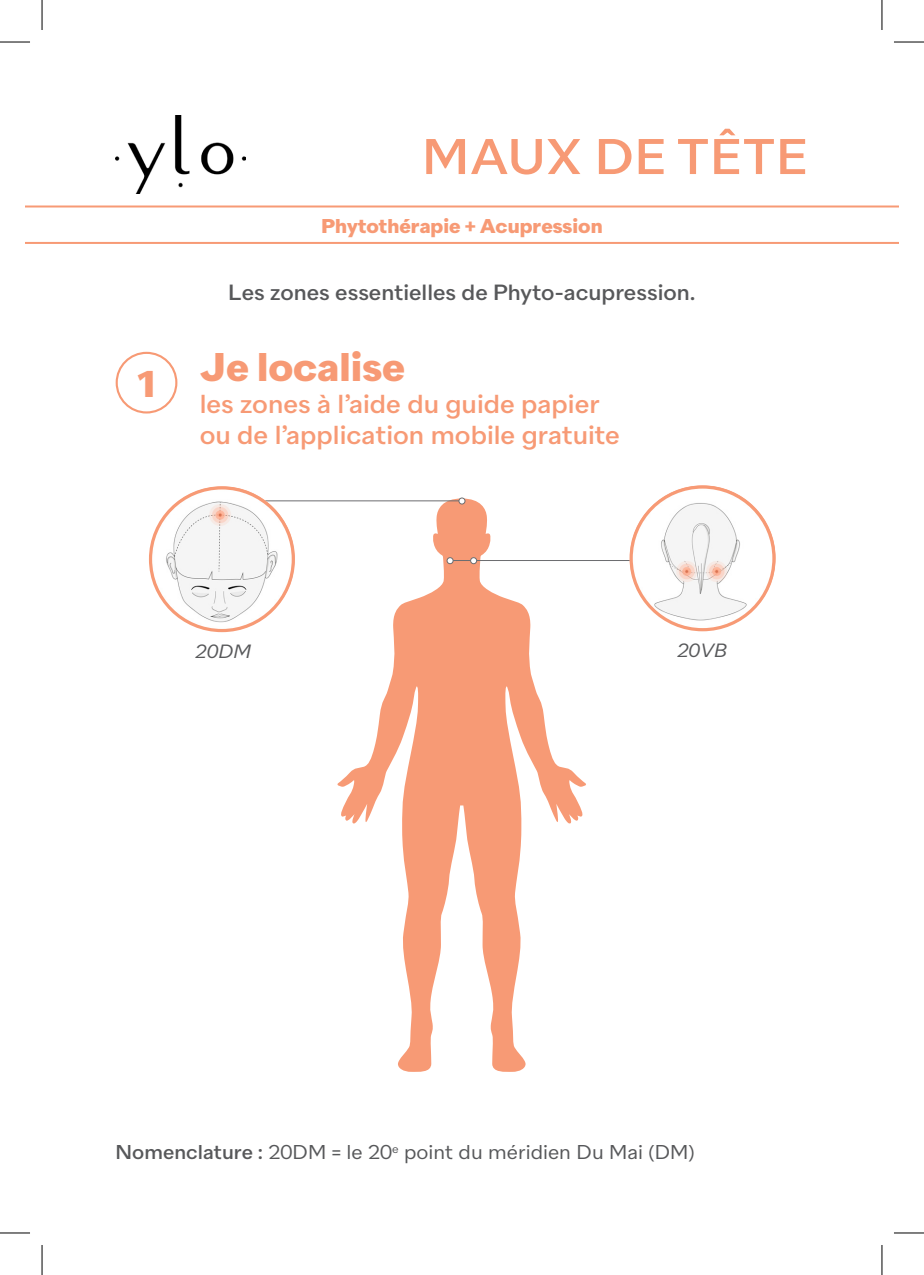
<style>
.page{position:relative;width:924px;height:1275px;background:#fff}
.page>*{position:absolute;margin:0;border:0;box-sizing:border-box;transform-origin:0 0}
.t1{font:500 50px "Quarion";letter-spacing:.01em;color:#f79a75}
.t2{font:700 40px "Quarion";color:#f79a75}
.t3{font:700 37.2px "Quarion";color:#f79a75}
.t4{font:500 26px/31.2px "Quarion";color:#f79a75}
.t5{font:500 22px "Quarion";color:#57585a}
.t6{font:20px "Quarion";color:#57585a}
.t7{font:700 20px "Quarion";color:#f79a75}
.t8{font:italic 19.2px "Quarion";color:#57585a}
.s1{font-weight:500}
</style>
<div class="page">
<img style="left:116px;top:116px;width:129px;height:77px">
<svg style="left:335px;top:498px;width:251px;height:574px"></svg>
<hr style="left:447px;top:560px;width:186px;height:1px;background:#6c6d70">
<div style="left:470px;top:557px;width:6px;height:7px;background:#fff;border-radius:50%"></div>
<div style="left:470px;top:557px;width:7px;height:7px;border:1px solid #6c6d70;border-radius:50%"></div>
<div style="left:447px;top:557px;width:6px;height:7px;background:#fff;border-radius:50%"></div>
<div style="left:446px;top:557px;width:7px;height:7px;border:1px solid #6c6d70;border-radius:50%"></div>
<hr style="left:258px;top:500px;width:204px;height:1px;background:#6c6d70">
<div style="left:458px;top:498px;width:7px;height:6px;background:#fff;border-radius:50%"></div>
<div style="left:458px;top:497px;width:7px;height:7px;border:1px solid #6c6d70;border-radius:50%"></div>
<img style="left:633px;top:487px;width:143px;height:145px">
<div style="left:629px;top:485px;width:146px;height:146px;border:3px solid #f79a75;border-radius:50%"></div>
<img style="left:149px;top:486px;width:175px;height:147px">
<div style="left:149px;top:486px;width:146px;height:146px;border:3px solid #f79a75;border-radius:50%"></div>
<hr style="left:25px;top:242px;width:873px;height:2px;background:#f79a75">
<hr style="left:25px;top:205px;width:873px;height:2px;background:#f79a75">
<div style="left:116px;top:352px;width:61px;height:61px;border:2px solid #f79a75;border-radius:50%"></div>
<hr style="left:0;top:42px;width:30px;height:1px;background:#000">
<hr style="left:893px;top:42px;width:30px;height:1px;background:#000">
<hr style="left:0;top:1232px;width:30px;height:1px;background:#000">
<hr style="left:893px;top:1232px;width:30px;height:1px;background:#000">
<hr style="left:42px;top:0;width:1px;height:30px;background:#000">
<hr style="left:42px;top:1245px;width:1px;height:30px;background:#000">
<hr style="left:881px;top:0;width:1px;height:30px;background:#000">
<hr style="left:881px;top:1245px;width:1px;height:30px;background:#000">
<h1 class="t1" style="left:422px;top:126px;width:352px">MAUX DE Tête</h1>
<p class="t7" style="left:321px;top:213px;width:283px">Phytothérapie + Acupression</p>
<h3 class="t3" style="left:137px;top:362px;width:20px">1</h3>
<p class="t5" style="left:228px;top:278px;width:468px">Les zones essentielles de Phyto-acupression.</p>
<h2 class="t2" style="left:200px;top:343px;width:207px">Je localise</h2>
<p class="t4" style="left:200px;top:388px;width:421px">les zones à l’aide du guide papier ou de l’application mobile gratuite</p>
<p class="t8" style="left:195px;top:640px;width:57px">20DM</p>
<p class="t8" style="left:676px;top:639px;width:52px">20VB</p>
<p class="t6" style="left:116px;top:1140px;width:580px"><span class="s1">Nomenclature :</span> 20DM = le 20<sup>e</sup> point du méridien Du Mai (DM)</p>
</div>
